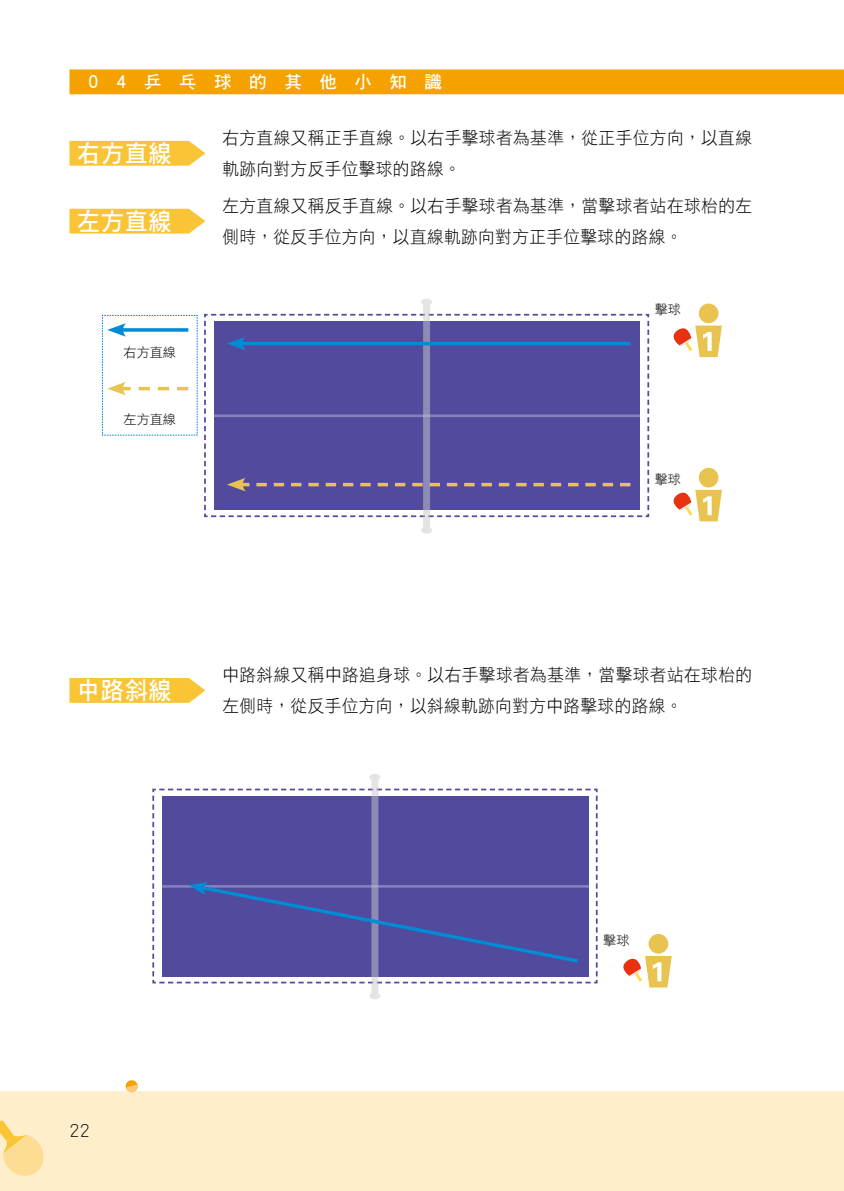
<style>
.page{position:relative;width:844px;height:1191px;background:#fff}
.page>*{position:absolute;margin:0;border:0;box-sizing:border-box;transform-origin:0 0}
.t1{font:24.5px "DF Hei HK W7";letter-spacing:.025em;color:#fff;scale:.95 1}
.t2{font:17.5px/30.6px "DF Hei HK W3";letter-spacing:.03em;color:#000;scale:.95 1}
.t3{font:17.5px "DF Hei HK W7";letter-spacing:1em;color:#fff}
.t4{font:13.12px "DF Hei HK W3";color:#000}
</style>
<div class="page">
<div style="left:0;top:1091px;width:843px;height:100px;background:#feeecb"></div>
<div style="left:69px;top:69px;width:774px;height:25px;background:#f5a200"></div>
<svg style="left:0;top:1120px;width:44px;height:56px"></svg>
<svg style="left:125px;top:1080px;width:13px;height:12px"></svg>
<svg style="left:69px;top:141px;width:136px;height:25px;background:#fac845"></svg>
<div style="left:69px;top:209px;width:136px;height:24px;background:#fac437"></div>
<svg style="left:69px;top:678px;width:136px;height:25px;background:#fac744"></svg>
<div style="left:423px;top:302px;width:7px;height:226px;background:#e4e4e4"></div>
<div style="left:421px;top:298px;width:11px;height:8px;background:#e4e4e4;border-radius:50%"></div>
<div style="left:421px;top:526px;width:11px;height:7px;background:#e4e4e4;border-radius:50%"></div>
<svg style="left:204px;top:314px;width:445px;height:203px;background:#645fa7"></svg>
<svg style="left:102px;top:315px;width:96px;height:121px"></svg>
<div style="left:698px;top:303px;width:20px;height:20px;background:#e9c350;border-radius:50%"></div>
<svg style="left:673px;top:323px;width:48px;height:34px"></svg>
<div style="left:698px;top:468px;width:20px;height:19px;background:#e9c350;border-radius:50%"></div>
<svg style="left:673px;top:489px;width:48px;height:32px"></svg>
<div style="left:371px;top:777px;width:7px;height:216px;background:#e4e4e4"></div>
<div style="left:369px;top:774px;width:11px;height:7px;background:#e4e4e4;border-radius:50%"></div>
<div style="left:369px;top:992px;width:11px;height:7px;background:#e4e4e4;border-radius:50%"></div>
<svg style="left:152px;top:788px;width:445px;height:195px;background:#625ea7"></svg>
<div style="left:648px;top:934px;width:20px;height:19px;background:#e9c350;border-radius:50%"></div>
<svg style="left:623px;top:956px;width:48px;height:31px"></svg>
<p class="t3" style="left:88px;top:72px;width:355px">04乒乓球的其他小知識</p>
<h1 class="t1" style="left:77px;top:140px;width:101px">右方直線</h1>
<p class="t2" style="left:222px;top:122px;width:559px">右方直線又稱正手直線。以右手擊球者為基準，從正手位方向，以直線軌跡向對方反手位擊球的路線。</p>
<h1 class="t1" style="left:77px;top:208px;width:101px">左方直線</h1>
<p class="t2" style="left:222px;top:190px;width:559px">左方直線又稱反手直線。以右手擊球者為基準，當擊球者站在球枱的左側時，從反手位方向，以直線軌跡向對方正手位擊球的路線。</p>
<p class="t4" style="left:123px;top:345px;width:54px">右方直線</p>
<p class="t4" style="left:123px;top:412px;width:54px">左方直線</p>
<p class="t4" style="left:654px;top:302px;width:28px">擊球</p>
<p class="t4" style="left:654px;top:472px;width:28px">擊球</p>
<h1 class="t1" style="left:77px;top:677px;width:101px">中路斜線</h1>
<p class="t2" style="left:222px;top:659px;width:559px">中路斜線又稱中路追身球。以右手擊球者為基準，當擊球者站在球枱的左側時，從反手位方向，以斜線軌跡向對方中路擊球的路線。</p>
<p class="t2" style="left:69px;top:1114px;width:23px">22</p>
<p class="t4" style="left:603px;top:933px;width:28px">擊球</p>
</div>
